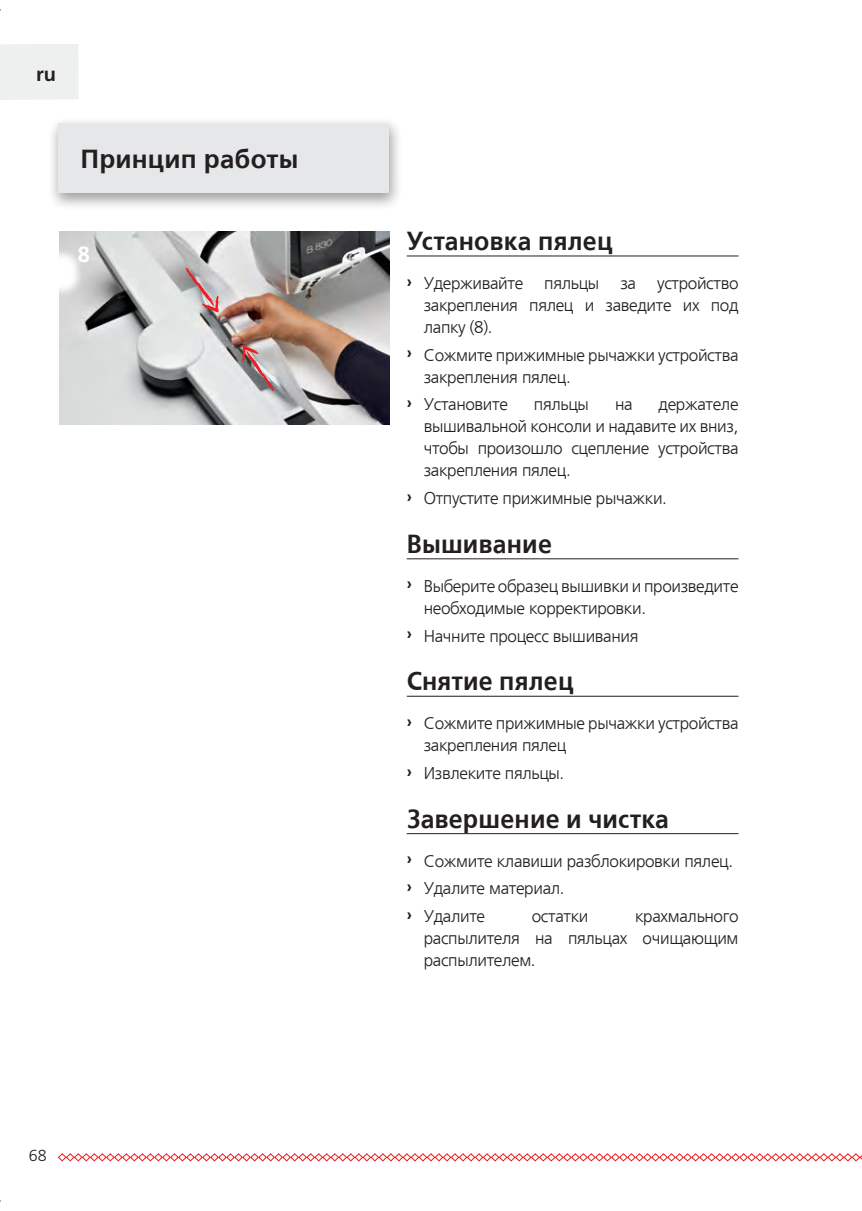
<style>
.page{position:relative;width:862px;height:1211px;background:#fff}
.page>*{position:absolute;margin:0;border:0;box-sizing:border-box;transform-origin:0 0}
.Themen_Titel_2{font:700 26px "Frutiger LTCYR";letter-spacing:.01em;color:#231f20;scale:.96 1}
.Themen_Titel_1{font:700 26px "Frutiger LTCYR";letter-spacing:.01em;color:#231f20}
.Themen_Titel_1-2{font:700 26px "Frutiger LT Std";color:#231f20}
.Bild_Nummerierung{font:700 22px "Frutiger LT Std";color:#fff}
.Sprach-Tag{font:700 20px "Frutiger LT Std";color:#231f20}
.t1{font:300 17px/22px "Frutiger LTCYR";letter-spacing:-.02em;color:#231f20;text-align:justify}
.t2{font:300 16px "Frutiger LT Std";color:#231f20}
.s1{font-family:"Frutiger LT Std";font-weight:700;font-size:16px}
</style>
<div class="page">
<svg style="left:57px;top:1153px;width:805px;height:8px"></svg>
<div style="left:0;top:44px;width:79px;height:56px;background:#eef0ef"></div>
<div style="left:48px;top:117px;width:354px;height:93px;background:#231f20;opacity:.25"></div>
<div style="left:58px;top:123px;width:330px;height:70px;background:#e6e7e9"></div>
<hr style="left:407px;top:256px;width:331px;height:1px;background:#231f20">
<hr style="left:407px;top:558px;width:331px;height:1px;background:#231f20">
<hr style="left:407px;top:696px;width:331px;height:1px;background:#231f20">
<hr style="left:407px;top:833px;width:331px;height:1px;background:#231f20">
<img style="left:60px;top:231px;width:330px;height:193px">
<svg style="left:59px;top:247px;width:25px;height:51px"></svg>
<svg style="left:242px;top:345px;width:32px;height:46px"></svg>
<svg style="left:185px;top:268px;width:34px;height:44px"></svg>
<p class="Sprach-Tag" style="left:36px;top:62px;width:22px">ru</p>
<p class="Themen_Titel_1" style="left:81px;top:145px;width:219px">Принцип работы</p>
<p class="Themen_Titel_1-2" style="left:81px;top:144px;width:160px">Arbeitsweise</p>
<p class="Bild_Nummerierung" style="left:78px;top:242px;width:14px">8</p>
<p class="t2" style="left:29px;top:1146px;width:19px">68</p>
<p class="Themen_Titel_2" style="left:407px;top:227px;width:216px">Установка пялец</p>
<p class="t1" style="left:424px;top:272px;width:316px;text-indent:-17px"><span class="s1">›</span> Удерживайте пяльцы за устройство закрепления пялец и заведите их под лапку (8).</p>
<p class="t1" style="left:424px;top:344px;width:316px;text-indent:-17px"><span class="s1">›</span> Сожмите прижимные рычажки устройства закрепления пялец.</p>
<p class="t1" style="left:407px;top:394px;width:103px"><span class="s1">›</span> Установите</p>
<p class="t1" style="left:534px;top:394px;width:57px">пяльцы</p>
<p class="t1" style="left:615px;top:394px;width:19px">на</p>
<p class="t1" style="left:424px;top:394px;width:316px;text-indent:235px">держателе вышивальной консоли и надавите их вниз, чтобы произошло сцепление устройства закрепления пялец.</p>
<p class="t1" style="left:407px;top:487px;width:262px"><span class="s1">›</span> Отпустите прижимные рычажки.</p>
<p class="Themen_Titel_2" style="left:407px;top:529px;width:153px">Вышивание</p>
<p class="t1" style="left:424px;top:575px;width:316px;text-indent:-17px"><span class="s1">›</span> Выберите образец вышивки и произведите необходимые корректировки.</p>
<p class="t1" style="left:407px;top:625px;width:233px"><span class="s1">›</span> Начните процесс вышивания</p>
<p class="Themen_Titel_2" style="left:407px;top:667px;width:175px">Снятие пялец</p>
<p class="t1" style="left:424px;top:712px;width:316px;text-indent:-17px"><span class="s1">›</span> Сожмите прижимные рычажки устройства закрепления пялец</p>
<p class="t1" style="left:407px;top:762px;width:159px"><span class="s1">›</span> Извлеките пяльцы.</p>
<p class="Themen_Titel_2" style="left:407px;top:804px;width:275px">Завершение и чистка</p>
<p class="t1" style="left:407px;top:850px;width:328px"><span class="s1">›</span> Сожмите клавиши разблокировки пялец.</p>
<p class="t1" style="left:407px;top:877px;width:159px"><span class="s1">›</span> Удалите материал.</p>
<p class="t1" style="left:407px;top:905px;width:80px"><span class="s1">›</span> Удалите</p>
<p class="t1" style="left:532px;top:905px;width:58px">остатки</p>
<p class="t1" style="left:424px;top:905px;width:316px;text-indent:211px">крахмального распылителя на пяльцах очищающим распылителем.</p>
</div>
